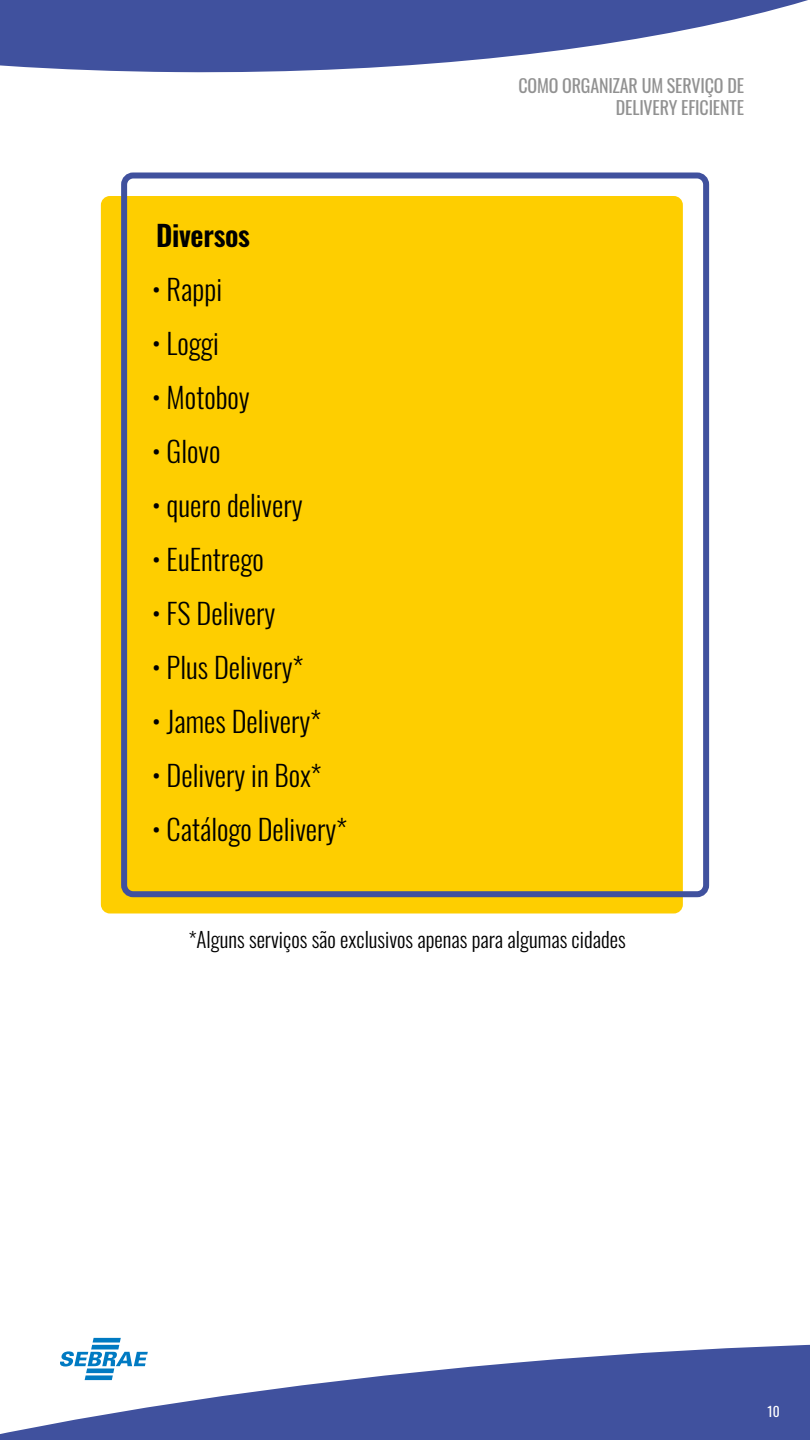
<style>
.page{position:relative;width:810px;height:1440px;background:#fff}
.page>*{position:absolute;margin:0;border:0;box-sizing:border-box;transform-origin:0 0}
.t1{font:300 28.5px "Oswald";color:#000}
.t2{font:600 28.5px "Oswald";letter-spacing:-.01em;color:#000}
.t3{font:300 21px "Oswald";color:#000}
.t4{font:18px/22.5px "Oswald";letter-spacing:-.01em;color:#919191;text-align:right}
.t5{font:13.5px "Oswald";color:#fff}
</style>
<div class="page">
<svg style="left:0;top:1337px;width:810px;height:103px;fill:#40519e"></svg>
<svg style="left:0;top:0;width:808px;height:73px;fill:#40519e"></svg>
<svg style="left:60px;top:1338px;width:88px;height:42px"></svg>
<div style="left:101px;top:196px;width:582px;height:717px;background:#fece00;border-radius:9px"></div>
<div style="left:121px;top:172px;width:588px;height:725px;border:6px solid #40519e;border-radius:9px"></div>
<p class="t2" style="left:156px;top:221px;width:96px">Diversos</p>
<p class="t1" style="left:152px;top:264px;width:71px">• Rappi</p>
<p class="t1" style="left:152px;top:318px;width:68px">• Loggi</p>
<p class="t1" style="left:152px;top:372px;width:99px">• Motoboy</p>
<p class="t1" style="left:152px;top:426px;width:70px">• Glovo</p>
<p class="t1" style="left:152px;top:481px;width:152px">• quero delivery</p>
<p class="t1" style="left:152px;top:535px;width:113px">• EuEntrego</p>
<p class="t1" style="left:152px;top:589px;width:125px">• FS Delivery</p>
<p class="t1" style="left:152px;top:643px;width:153px">• Plus Delivery*</p>
<p class="t1" style="left:152px;top:697px;width:170px">• James Delivery*</p>
<p class="t1" style="left:152px;top:751px;width:171px">• Delivery in Box*</p>
<p class="t1" style="left:152px;top:805px;width:196px">• Catálogo Delivery*</p>
<p class="t4" style="left:518px;top:72px;width:227px">COMO ORGANIZAR UM SERVIÇO DE<br>DELIVERY EFICIENTE</p>
<p class="t3" style="left:189px;top:920px;width:438px">*Alguns serviços são exclusivos apenas para algumas cidades</p>
<p class="t5" style="left:767px;top:1399px;width:14px">10</p>
</div>
